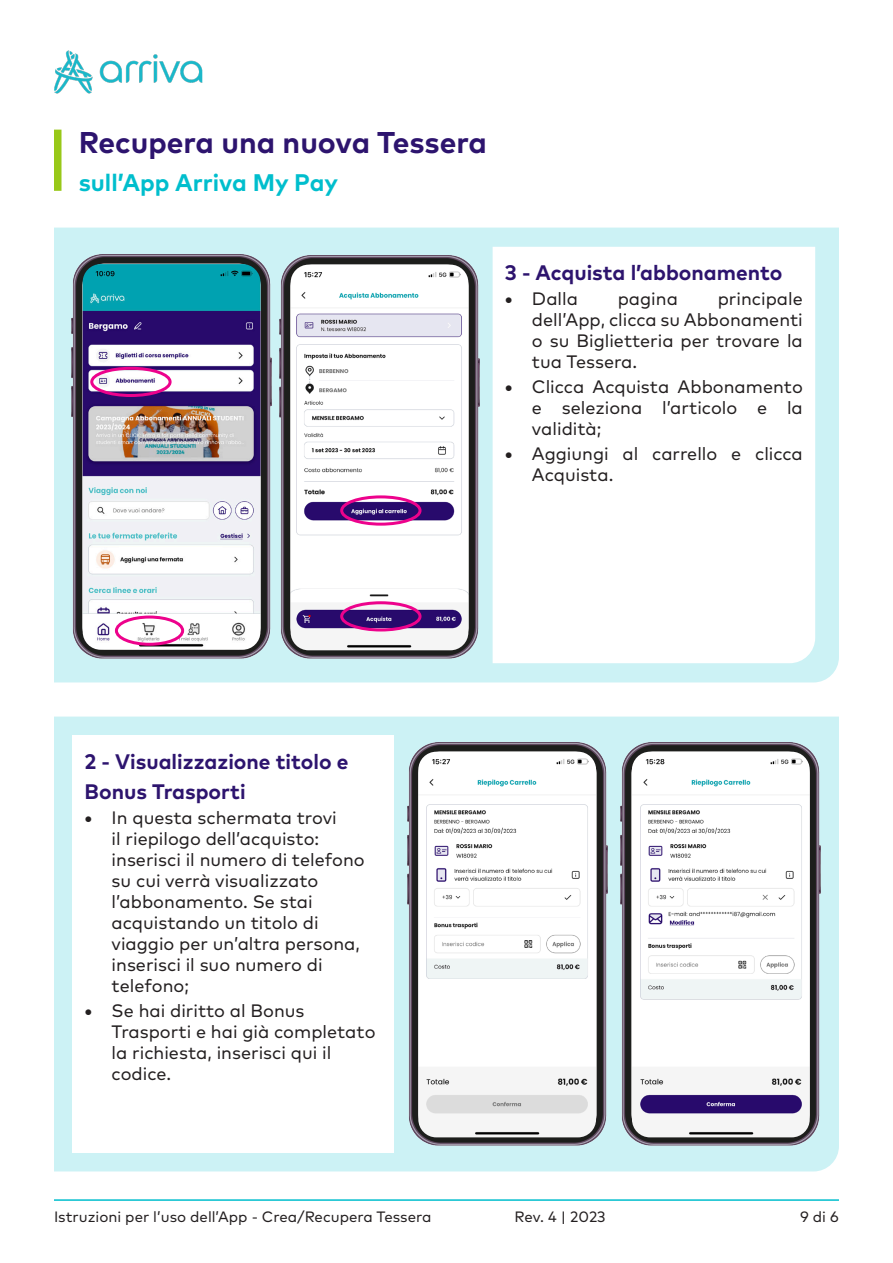
<style>
.page{position:relative;width:893px;height:1263px;background:#fff}
.page>*{position:absolute;margin:0;border:0;box-sizing:border-box;transform-origin:0 0}
.t1{font:700 30px "Mark Pro";color:#2d146e}
.t2{font:700 24px "Mark Pro";color:#00becd}
.t3{font:700 21px/30px "Mark Pro";color:#2d146e}
.t4{font:18px/21px "Mark Pro";color:#231f20}
.t5{font:15px "Mark Pro";color:#231f20}
.s1{font-weight:700}
</style>
<div class="page">
<img style="left:54px;top:50px;width:148px;height:43px">
<hr style="left:54px;top:1199px;width:785px;height:2px;background:#00becd">
<div style="left:54px;top:130px;width:8px;height:61px;background:#98c818"></div>
<div style="left:54px;top:228px;width:785px;height:454px;background:#ccf2f5"></div>
<svg style="left:493px;top:247px;width:322px;height:416px"></svg>
<div style="left:54px;top:716px;width:785px;height:455px;background:#ccf2f5"></div>
<div style="left:72px;top:735px;width:321px;height:418px;background:#fff"></div>
<img style="left:621px;top:742px;width:200px;height:404px">
<img style="left:632px;top:752px;width:178px;height:385px">
<img style="left:407px;top:742px;width:200px;height:404px">
<img style="left:418px;top:752px;width:178px;height:385px">
<svg style="left:691px;top:891px;width:60px;height:12px"></svg>
<img style="left:71px;top:255px;width:201px;height:403px">
<img style="left:83px;top:264px;width:177px;height:386px">
<img style="left:279px;top:255px;width:200px;height:404px">
<img style="left:291px;top:265px;width:177px;height:385px">
<div style="left:340px;top:495px;width:81px;height:31px;border:3px solid #ed028c;border-radius:50%"></div>
<div style="left:340px;top:601px;width:81px;height:30px;border:3px solid #ed028c;border-radius:50%"></div>
<div style="left:90px;top:367px;width:82px;height:30px;border:3px solid #ed028c;border-radius:50%"></div>
<div style="left:115px;top:615px;width:69px;height:31px;border:3px solid #ed028c;border-radius:50%"></div>
<p class="t1" style="left:79px;top:120px;width:410px">Recupera una nuova Tessera</p>
<p class="t2" style="left:79px;top:164px;width:261px">sull’App Arriva My Pay</p>
<p class="t3" style="left:505px;top:255px;width:279px">3 - Acquista l’abbonamento</p>
<p class="t4" style="left:505px;top:286px;width:74px"><span class="s1">•</span> Dalla</p>
<p class="t4" style="left:618px;top:286px;width:62px">pagina</p>
<p class="t4" style="left:532px;top:286px;width:272px;text-align:justify;text-indent:186px">principale dell’App, clicca su Abbonamenti o su Biglietteria per trovare la tua Tessera.</p>
<p class="t4" style="left:532px;top:375px;width:272px;text-align:justify;text-indent:-27px"><span class="s1">•</span> Clicca Acquista Abbonamento e seleziona l’articolo e la validità;</p>
<p class="t4" style="left:532px;top:442px;width:272px;text-indent:-27px"><span class="s1">•</span> Aggiungi al carrello e clicca<br>Acquista.</p>
<p class="t3" style="left:85px;top:744px;width:265px">2 - Visualizzazione titolo e<br>Bonus Trasporti</p>
<p class="t4" style="left:112px;top:805px;width:255px;text-indent:-27px"><span class="s1">•</span> In questa schermata trovi<br>il riepilogo dell’acquisto: inserisci il numero di telefono su cui verrà visualizzato l’abbonamento. Se stai acquistando un titolo di viaggio per un’altra persona, inserisci il suo numero di telefono;</p>
<p class="t4" style="left:112px;top:999px;width:265px;text-indent:-27px"><span class="s1">•</span> Se hai diritto al Bonus<br>Trasporti e hai già completato la richiesta, inserisci qui il codice.</p>
<p class="t5" style="left:54px;top:1205px;width:379px">Istruzioni per l’uso dell’App - Crea/Recupera Tessera</p>
<p class="t5" style="left:515px;top:1206px;width:93px">Rev. 4 | 2023</p>
<p class="t5" style="left:800px;top:1205px;width:40px">9 di 6</p>
</div>
